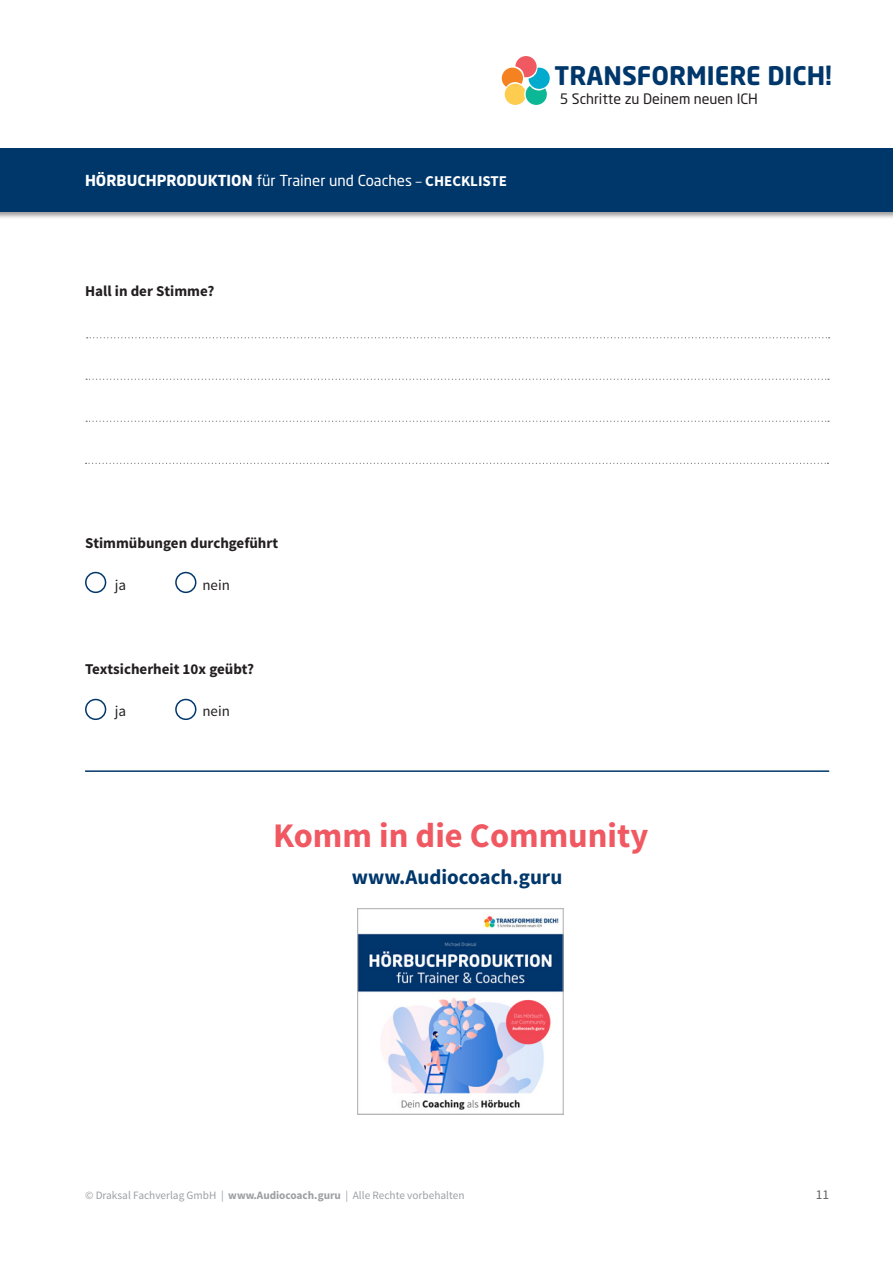
<style>
.page{position:relative;width:893px;height:1263px;background:#fff}
.page>*{position:absolute;margin:0;border:0;box-sizing:border-box;transform-origin:0 0}
.t1{font:700 34.5px "Source Sans Pro";color:#f05962}
.t2{font:700 25.35px "Neo Sans Std";color:#00376b}
.t3{font:700 21px "Source Sans Pro";color:#00376b}
.t4{font:700 15px "Source Sans Pro";color:#231f20}
.t5{font:15px "Neo Sans Std";color:#fff}
.t6{font:15px "Source Sans Pro";color:#231f20}
.t7{font:14.25px "Neo Sans Std";color:#231f20}
.t8{font:13.5px "Source Sans Pro";color:#636366}
.t9{font:11.25px "Source Sans Pro";color:#9d9fa2}
.s1{font-weight:700}
.s2{font-family:"Source Sans Pro"}
.s3{font-family:"Source Sans Pro";font-weight:700}
</style>
<div class="page">
<div style="left:0;top:147px;width:893px;height:72px;background:#231f20;opacity:.45"></div>
<div style="left:0;top:149px;width:893px;height:63px;background:#00376b"></div>
<svg style="left:502px;top:56px;width:48px;height:49px"></svg>
<svg style="left:87px;top:337px;width:743px;height:1px"></svg>
<svg style="left:86px;top:463px;width:742px;height:1px"></svg>
<svg style="left:86px;top:379px;width:743px;height:1px"></svg>
<svg style="left:86px;top:421px;width:743px;height:1px"></svg>
<div style="left:85px;top:572px;width:21px;height:21px;border:2px solid #00376b;border-radius:50%"></div>
<div style="left:175px;top:572px;width:21px;height:21px;border:2px solid #00376b;border-radius:50%"></div>
<div style="left:85px;top:699px;width:21px;height:21px;border:2px solid #00376b;border-radius:50%"></div>
<div style="left:175px;top:699px;width:21px;height:21px;border:2px solid #00376b;border-radius:50%"></div>
<hr style="left:85px;top:770px;width:744px;height:2px;background:#00376b">
<img style="left:357px;top:908px;width:207px;height:207px">
<h3 class="t5" style="left:85px;top:171px;width:424px"><span class="s1">HÖRBUCHPRODUKTION</span> für Trainer und Coaches <span class="s2">–</span> <span class="s3">CHECKLISTE</span></h3>
<h3 class="t4" style="left:85px;top:281px;width:131px">Hall in der Stimme?</h3>
<h2 class="t2" style="left:555px;top:60px;width:279px">TRANSFORMIERE DICH!</h2>
<p class="t7" style="left:560px;top:90px;width:200px">5 Schritte zu Deinem neuen ICH</p>
<h3 class="t4" style="left:85px;top:533px;width:195px">Stimmübungen durchgeführt</h3>
<h3 class="t6" style="left:115px;top:576px;width:13px">ja</h3>
<h3 class="t6" style="left:202px;top:576px;width:29px">nein</h3>
<h3 class="t4" style="left:85px;top:659px;width:171px">Textsicherheit 10x geübt?</h3>
<h3 class="t6" style="left:115px;top:702px;width:13px">ja</h3>
<h3 class="t6" style="left:202px;top:702px;width:29px">nein</h3>
<h1 class="t1" style="left:273px;top:813px;width:377px">Komm in die Community</h1>
<h3 class="t3" style="left:352px;top:863px;width:212px">www.Audiocoach.guru</h3>
<p class="t9" style="left:85px;top:1188px;width:381px">© Draksal Fachverlag GmbH | <span class="s1">www.Audiocoach.guru</span> | Alle Rechte vorbehalten</p>
<p class="t8" style="left:816px;top:1186px;width:15px">11</p>
</div>
